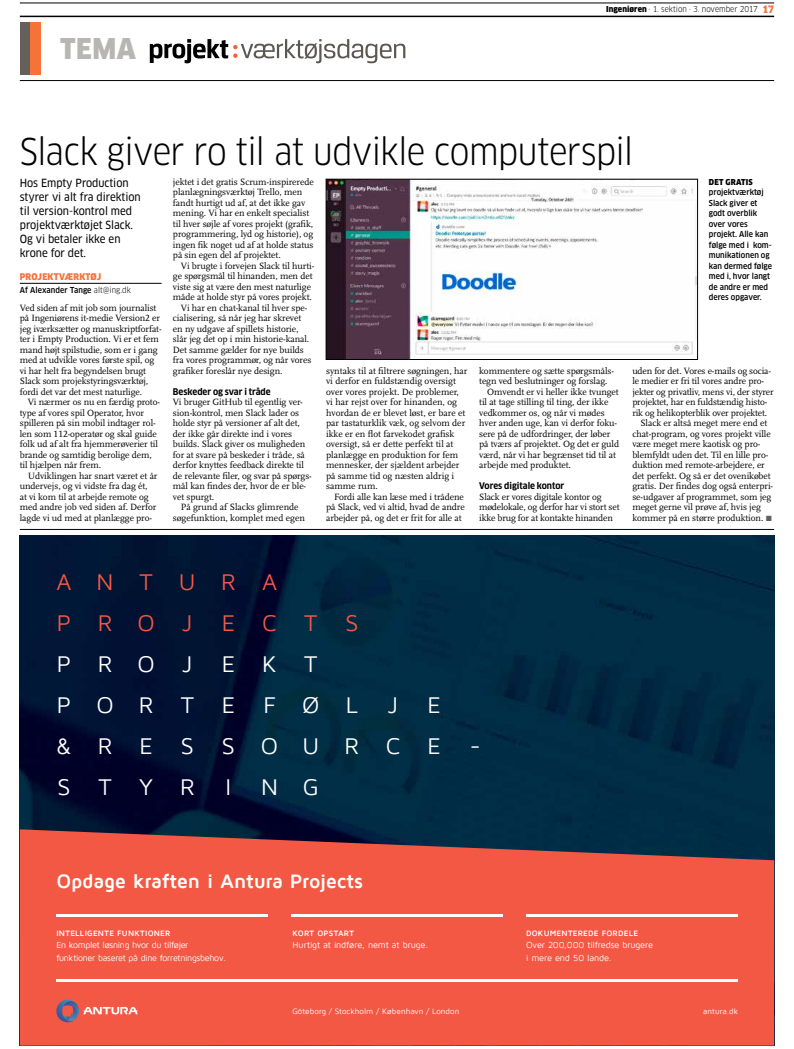
<style>
.page{position:relative;width:794px;height:1049px;background:#fff}
.page>*{position:absolute;margin:0;border:0;box-sizing:border-box;transform-origin:0 0}
.t1{font:condensed 36px "Clan OT";letter-spacing:-.02em;color:#000}
.t2{font:900 condensed 28px "Clan OT";color:#b8b6b5}
.t3{font:23.3px/41.1px "Maven Pro";color:#fff;text-align:justify}
.t4{font:23.3px/41.1px "Maven Pro";color:#f35845}
.t5{font:700 20px "Maven Pro";letter-spacing:-.015em;color:#fff}
.t6{font:11px/14px "Clan OT Narrow News";letter-spacing:-.005em;color:#000}
.t7{font:9.5px/10.5px "Scala LF";letter-spacing:-.01em;color:#000}
.t8{font:9px/12.5px "Maven Pro";letter-spacing:-.025em;color:#fff}
.t9{font:700 condensed 9px "Clan OT";color:#000}
.t10{font:900 condensed 9px "Clan OT";letter-spacing:.02em;color:#f57238}
.t11{font:500 condensed 8px/10.5px "Clan OT";color:#000}
.t12{font:700 8px "Maven Pro";letter-spacing:.025em;color:#fff}
.t13{font:8px "Maven Pro";letter-spacing:.005em;color:#fff}
.t14{font:condensed 8px "Clan OT";letter-spacing:-.005em;color:#000}
.t15{font:900 condensed 8px "Clan OT";letter-spacing:.02em;color:#000}
.s1{font-weight:900}
.s2{font-weight:900;font-size:10px;color:#f57238}
.s3{font-weight:400}
.s4{font-family:"Mathematical Pi Six";font-size:7.5px;color:#66605c}
</style>
<div class="page">
<hr style="left:20px;top:3px;width:754px;height:1px;background:#000">
<hr style="left:20px;top:16px;width:754px;height:1px;background:#000">
<hr style="left:20px;top:80px;width:754px;height:1px;background:#000">
<hr style="left:20px;top:529px;width:754px;height:1px;background:#000">
<div style="left:20px;top:22px;width:10px;height:52px;background:#66605c"></div>
<div style="left:30px;top:22px;width:11px;height:52px;background:#f57238"></div>
<svg style="left:150px;top:39px;width:255px;height:24px"></svg>
<hr style="left:20px;top:283px;width:142px;height:1px;background:#000">
<img style="left:328px;top:181px;width:366px;height:177px">
<div style="left:326px;top:179px;width:371px;height:181px;border:1px solid #000"></div>
<img style="left:20px;top:535px;width:754px;height:294px">
<svg style="left:20px;top:829px;width:754px;height:216px;background:#e05445"></svg>
<hr style="left:56px;top:979px;width:681px;height:3px;background:#fff">
<hr style="left:56px;top:914px;width:212px;height:2px;background:#fff">
<hr style="left:291px;top:914px;width:212px;height:2px;background:#fff">
<hr style="left:526px;top:914px;width:211px;height:2px;background:#fff">
<svg style="left:56px;top:999px;width:82px;height:23px;background:#d86c66"></svg>
<h2 class="t2" style="left:60px;top:33px;width:77px">TEMA</h2>
<p class="t14" style="left:606px;top:5px;width:169px"><span class="s1">Ingeniøren</span> · 1. sektion · 3. november 2017 <span class="s2">17</span></p>
<h1 class="t1" style="left:20px;top:130px;width:615px">Slack giver ro til at udvikle computerspil</h1>
<p class="t6" style="left:20px;top:176px;width:122px">Hos Empty Production styrer vi alt fra direktion til version-kontrol med projektværktøjet Slack.<br>Og vi betaler ikke en krone for det.</p>
<p class="t10" style="left:20px;top:272px;width:83px">PROJEKTVÆRKTØJ</p>
<p class="t11" style="left:20px;top:285px;width:113px">Af Alexander Tange <span class="s3">alt@ing.dk</span></p>
<p class="t7" style="left:20px;top:303px;width:143px">Ved siden af mit job som journalist på Ingeniørens it-medie Version2 er jeg iværksætter og manuskriptforfat&shy;ter i Empty Production. Vi er et fem mand højt spilstudie, som er i gang med at udvikle vores første spil, og vi har helt fra begyndelsen brugt Slack som projekstyringsværktøj, fordi det var det mest naturlige.</p>
<p class="t7" style="left:20px;top:397px;width:141px;text-indent:8px">Vi nærmer os nu en færdig proto&shy;type af vores spil Operator, hvor spilleren på sin mobil indtager rol&shy;len som 112-operatør og skal guide folk ud af alt fra hjemmerøverier til brande og samtidig berolige dem, til hjælpen når frem.</p>
<p class="t7" style="left:20px;top:470px;width:139px;text-indent:8px">Udviklingen har snart været et år undervejs, og vi vidste fra dag ét,<br>at vi kom til at arbejde remote og med andre job ved siden af. Derfor lagde vi ud med at planlægge pro-</p>
<p class="t7" style="left:173px;top:176px;width:142px">jektet i det gratis Scrum-inspirerede planlægningsværktøj Trello, men fandt hurtigt ud af, at det ikke gav mening. Vi har en enkelt specialist til hver søjle af vores projekt (grafik, programmering, lyd og historie), og ingen fik noget ud af at holde status på sin egen del af projektet.</p>
<p class="t7" style="left:181px;top:260px;width:135px">Vi brugte i forvejen Slack til hurti-</p>
<p class="t7" style="left:173px;top:271px;width:141px">ge spørgsmål til hinanden, men det</p>
<p class="t7" style="left:173px;top:281px;width:140px">viste sig at være den mest naturlige</p>
<p class="t7" style="left:173px;top:292px;width:140px">måde at holde styr på vores projekt.</p>
<p class="t7" style="left:181px;top:302px;width:128px">Vi har en chat-kanal til hver spe-</p>
<p class="t7" style="left:173px;top:313px;width:130px">cialisering, så når jeg har skrevet</p>
<p class="t7" style="left:173px;top:323px;width:127px">en ny udgave af spillets historie,</p>
<p class="t7" style="left:173px;top:334px;width:138px">slår jeg det op i min historie-kanal.</p>
<p class="t7" style="left:173px;top:344px;width:132px">Det samme gælder for nye builds</p>
<p class="t7" style="left:173px;top:355px;width:140px">fra vores programmør, og når vores</p>
<p class="t7" style="left:173px;top:365px;width:111px">grafiker foreslår nye design.</p>
<p class="t9" style="left:173px;top:386px;width:99px">Beskeder og svar i tråde</p>
<p class="t7" style="left:173px;top:397px;width:140px">Vi bruger GitHub til egentlig ver&shy;sion-kontrol, men Slack lader os holde styr på versioner af alt det, der ikke går direkte ind i vores builds. Slack giver os muligheden for at svare på beskeder i tråde, så derfor knyttes feedback direkte til de relevante filer, og svar på spørgs&shy;mål kan findes der, hvor de er ble&shy;vet spurgt.</p>
<p class="t7" style="left:173px;top:502px;width:133px;text-align:center">På grund af Slacks glimrende søgefunktion, komplet med egen</p>
<p class="t15" style="left:709px;top:177px;width:45px">DET GRATIS</p>
<p class="t11" style="left:709px;top:187px;width:65px">projektværktøj<br>Slack giver et godt overblik over vores projekt. Alle kan følge med i kom&shy;munikationen og kan dermed følge med i, hvor langt de andre er med deres opgaver.</p>
<p class="t7" style="left:479px;top:365px;width:136px">kommentere og sætte spørgsmåls-</p>
<p class="t7" style="left:479px;top:376px;width:130px">tegn ved beslutninger og forslag.</p>
<p class="t7" style="left:487px;top:386px;width:133px">Omvendt er vi heller ikke tvunget</p>
<p class="t7" style="left:479px;top:397px;width:131px">til at tage stilling til ting, der ikke</p>
<p class="t7" style="left:479px;top:407px;width:127px">vedkommer os, og når vi mødes</p>
<p class="t7" style="left:479px;top:418px;width:139px">hver anden uge, kan vi derfor foku-</p>
<p class="t7" style="left:479px;top:428px;width:133px">sere på de udfordringer, der løber</p>
<p class="t7" style="left:479px;top:439px;width:141px">på tværs af projektet. Og det er guld</p>
<p class="t7" style="left:479px;top:449px;width:138px">værd, når vi har begrænset tid til at</p>
<p class="t7" style="left:479px;top:460px;width:93px">arbejde med produktet.</p>
<p class="t9" style="left:479px;top:481px;width:87px">Vores digitale kontor</p>
<p class="t7" style="left:479px;top:492px;width:142px">Slack er vores digitale kontor og mødelokale, og derfor har vi stort set ikke brug for at kontakte hinanden</p>
<p class="t7" style="left:326px;top:365px;width:143px">syntaks til at filtrere søgningen, har vi derfor en fuldstændig oversigt over vores projekt. De problemer, vi har rejst over for hinanden, og hvordan de er blevet løst, er bare et par tastaturklik væk, og selvom der ikke er en flot farvekodet grafisk oversigt, så er dette perfekt til at planlægge en produktion for fem mennesker, der sjældent arbejder på samme tid og næsten aldrig i samme rum.</p>
<p class="t7" style="left:326px;top:491px;width:140px;text-align:justify;text-indent:8px">Fordi alle kan læse med i trådene på Slack, ved vi altid, hvad de andre arbejder på, og det er frit for alle at</p>
<p class="t7" style="left:632px;top:366px;width:140px">uden for det. Vores e-mails og socia-</p>
<p class="t7" style="left:632px;top:376px;width:133px">le medier er fri til vores andre pro-</p>
<p class="t7" style="left:632px;top:387px;width:143px">jekter og privatliv, mens vi, der styrer</p>
<p class="t7" style="left:632px;top:397px;width:136px">projektet, har en fuldstændig histo-</p>
<p class="t7" style="left:632px;top:408px;width:136px">rik og helikopterblik over projektet.</p>
<p class="t7" style="left:640px;top:418px;width:128px">Slack er altså meget mere end et</p>
<p class="t7" style="left:632px;top:428px;width:140px">chat-program, og vores projekt ville</p>
<p class="t7" style="left:632px;top:439px;width:130px">være meget mere kaotisk og pro-</p>
<p class="t7" style="left:632px;top:449px;width:138px">blemfyldt uden det. Til en lille pro-</p>
<p class="t7" style="left:632px;top:460px;width:134px">duktion med remote-arbejdere, er</p>
<p class="t7" style="left:632px;top:470px;width:140px">det perfekt. Og så er det ovenikøbet</p>
<p class="t7" style="left:632px;top:481px;width:142px">gratis. Der findes dog også enterpri-</p>
<p class="t7" style="left:632px;top:491px;width:141px">se-udgaver af programmet, som jeg</p>
<p class="t7" style="left:632px;top:502px;width:130px">meget gerne vil prøve af, hvis jeg</p>
<p class="t7" style="left:632px;top:512px;width:141px">kommer på en større produktion. <span class="s4">j</span></p>
<h3 class="t4" style="left:56px;top:561px;width:17px">A<br>P</h3>
<h3 class="t3" style="left:56px;top:644px;width:16px">P P &amp; S</h3>
<h3 class="t4" style="left:97px;top:561px;width:18px">N<br>R</h3>
<h3 class="t3" style="left:96px;top:644px;width:19px">R O R T</h3>
<h3 class="t4" style="left:137px;top:561px;width:19px">T<br>O</h3>
<h3 class="t3" style="left:137px;top:644px;width:19px">O R E Y</h3>
<h3 class="t4" style="left:179px;top:561px;width:18px">U<br>J</h3>
<h3 class="t3" style="left:180px;top:644px;width:16px">J T S R</h3>
<h3 class="t4" style="left:221px;top:561px;width:16px">R<br>E</h3>
<h3 class="t3" style="left:222px;top:644px;width:15px">E E S I</h3>
<h3 class="t4" style="left:262px;top:561px;width:17px">A<br>C</h3>
<h3 class="t3" style="left:261px;top:644px;width:19px">K F O N</h3>
<h3 class="t4" style="left:304px;top:603px;width:15px">T</h3>
<h3 class="t3" style="left:302px;top:644px;width:19px">T Ø U G</h3>
<h3 class="t4" style="left:345px;top:603px;width:15px">S</h3>
<h3 class="t3" style="left:345px;top:685px;width:16px">L<br>R</h3>
<h3 class="t3" style="left:388px;top:685px;width:12px">J</h3>
<h3 class="t3" style="left:386px;top:685px;width:97px;text-align:center">E<br>CE-</h3>
<h3 class="t5" style="left:56px;top:871px;width:308px">Opdage kraften i Antura Projects</h3>
<p class="t12" style="left:56px;top:929px;width:115px">INTELLIGENTE FUNKTIONER</p>
<p class="t8" style="left:56px;top:939px;width:171px">En komplet løsning hvor du tilføjer funktioner baseret på dine forretningsbehov.</p>
<p class="t12" style="left:293px;top:929px;width:63px">KORT OPSTART</p>
<p class="t8" style="left:293px;top:939px;width:137px">Hurtigt at indføre, nemt at bruge.</p>
<p class="t12" style="left:526px;top:929px;width:114px">DOKUMENTEREDE FORDELE</p>
<p class="t8" style="left:526px;top:939px;width:129px">Over 200,000 tilfredse brugere i mere end 50 lande.</p>
<p class="t13" style="left:292px;top:1007px;width:169px">Göteborg / Stockholm / København / London</p>
<p class="t13" style="left:703px;top:1007px;width:36px">antura.dk</p>
</div>
